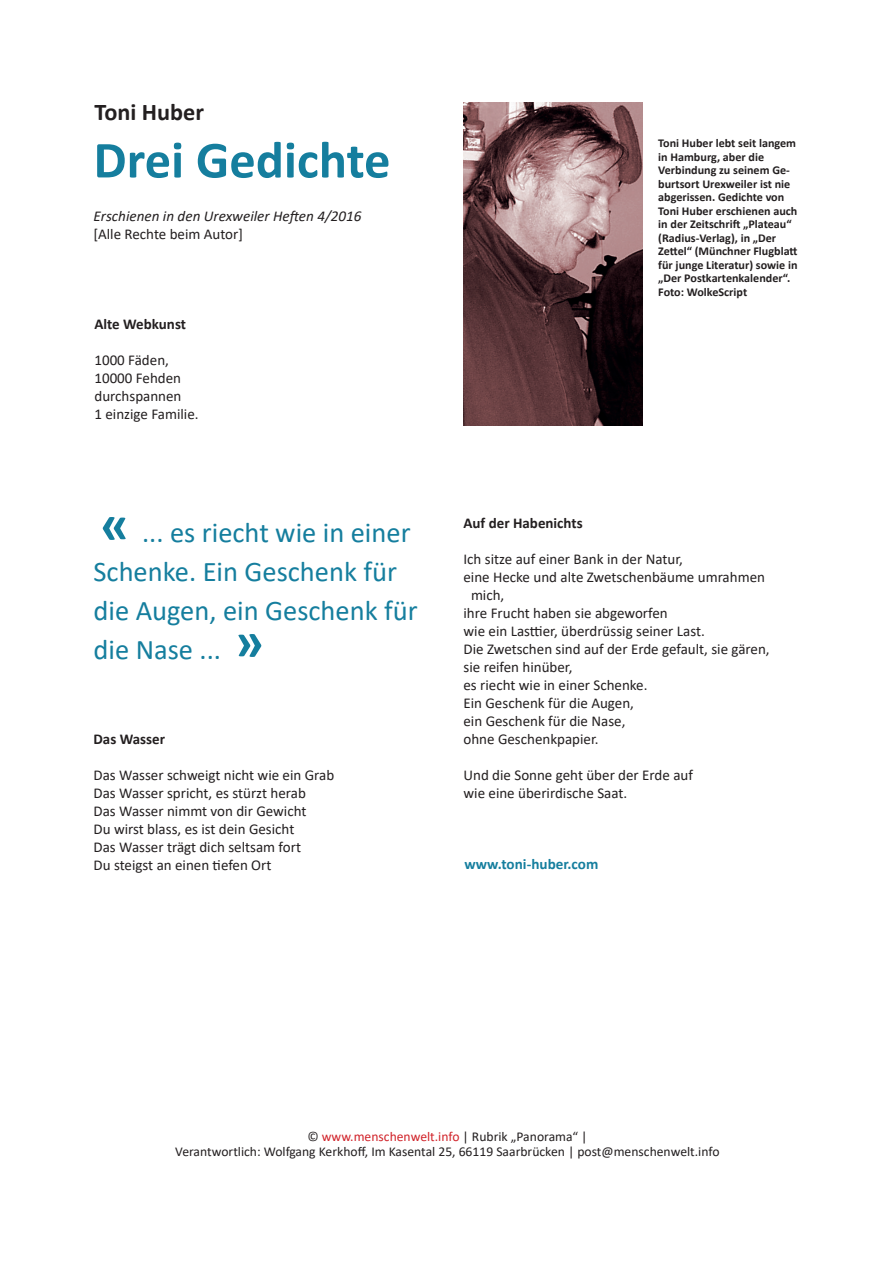
<style>
.page{position:relative;width:893px;height:1263px;background:#fff}
.page>*{position:absolute;margin:0;border:0;box-sizing:border-box;transform-origin:0 0}
.t1{font:700 52.5px "Calibri";color:#157e9e}
.t2{font:28.5px/39px "Calibri";color:#157e9e}
.t3{font:700 24px "Calibri";color:#231f20}
.t4{font:15px/18px "Calibri";color:#231f20}
.t5{font:700 15px "Calibri";color:#231f20}
.t6{font:italic 15px "Calibri";color:#231f20}
.t7{font:700 15px "Calibri";color:#157e9e}
.t8{font:13.5px/15px "Calibri";color:#231f20;text-align:center}
.t9{font:700 12px/13.5px "Calibri";color:#231f20}
.s1{font-weight:700;font-size:54px}
.s2{color:#d1232a}
</style>
<div class="page">
<img style="left:463px;top:102px;width:179px;height:323px">
<h3 class="t3" style="left:94px;top:95px;width:111px">Toni Huber</h3>
<h1 class="t1" style="left:94px;top:123px;width:298px">Drei Gedichte</h1>
<p class="t6" style="left:94px;top:206px;width:270px">Erschienen in den Urexweiler Heften 4/2016</p>
<p class="t4" style="left:94px;top:225px;width:151px">[Alle Rechte beim Autor]</p>
<p class="t5" style="left:94px;top:314px;width:93px">Alte Webkunst</p>
<p class="t4" style="left:94px;top:351px;width:106px">1000 Fäden,<br>10000 Fehden durchspannen<br>1 einzige Familie.</p>
<h2 class="t2" style="left:94px;top:512px;width:326px"><span class="s1">«</span> ... es riecht wie in einer<br>Schenke. Ein Geschenk für die Augen, ein Geschenk für die Nase ... <span class="s1">»</span></h2>
<p class="t5" style="left:94px;top:728px;width:73px">Das Wasser</p>
<p class="t4" style="left:94px;top:765px;width:242px">Das Wasser schweigt nicht wie ein Grab Das Wasser spricht, es stürzt herab<br>Das Wasser nimmt von dir Gewicht<br>Du wirst blass, es ist dein Gesicht<br>Das Wasser trägt dich seltsam fort<br>Du steigst an einen tiefen Ort</p>
<p class="t9" style="left:658px;top:136px;width:141px">Toni Huber lebt seit langem in Hamburg, aber die<br>Verbindung zu seinem Ge&shy;burtsort Urexweiler ist nie abgerissen. Gedichte von<br>Toni Huber erschienen auch in der Zeitschrift „Plateau“ (Radius-Verlag), in „Der<br>Zettel“ (Münchner Flugblatt für junge Literatur) sowie in „Der Postkartenkalender“.<br>Foto: WolkeScript</p>
<p class="t5" style="left:463px;top:512px;width:121px">Auf der Habenichts</p>
<p class="t4" style="left:463px;top:549px;width:221px">Ich sitze auf einer Bank in der Natur,</p>
<p class="t4" style="left:463px;top:567px;width:303px">eine Hecke und alte Zwetschenbäume umrahmen</p>
<p class="t4" style="left:471px;top:585px;width:35px">mich,</p>
<p class="t4" style="left:463px;top:603px;width:206px">ihre Frucht haben sie abgeworfen</p>
<p class="t4" style="left:463px;top:621px;width:243px">wie ein Lasttier, überdrüssig seiner Last.</p>
<p class="t4" style="left:463px;top:639px;width:308px">Die Zwetschen sind auf der Erde gefault, sie gären,</p>
<p class="t4" style="left:463px;top:657px;width:111px">sie reifen hinüber,</p>
<p class="t4" style="left:463px;top:675px;width:186px">es riecht wie in einer Schenke.</p>
<p class="t4" style="left:463px;top:693px;width:172px">Ein Geschenk für die Augen,</p>
<p class="t4" style="left:463px;top:711px;width:163px">ein Geschenk für die Nase,</p>
<p class="t4" style="left:463px;top:729px;width:137px">ohne Geschenkpapier.</p>
<p class="t4" style="left:463px;top:765px;width:231px">Und die Sonne geht über der Erde auf wie eine überirdische Saat.</p>
<p class="t7" style="left:464px;top:854px;width:135px">www.toni-huber.com</p>
<p class="t8" style="left:175px;top:1129px;width:546px">© <span class="s2">www.menschenwelt.info</span> | Rubrik „Panorama“ |<br>Verantwortlich: Wolfgang Kerkhoff, Im Kasental 25, 66119 Saarbrücken | post@menschenwelt.info</p>
</div>
